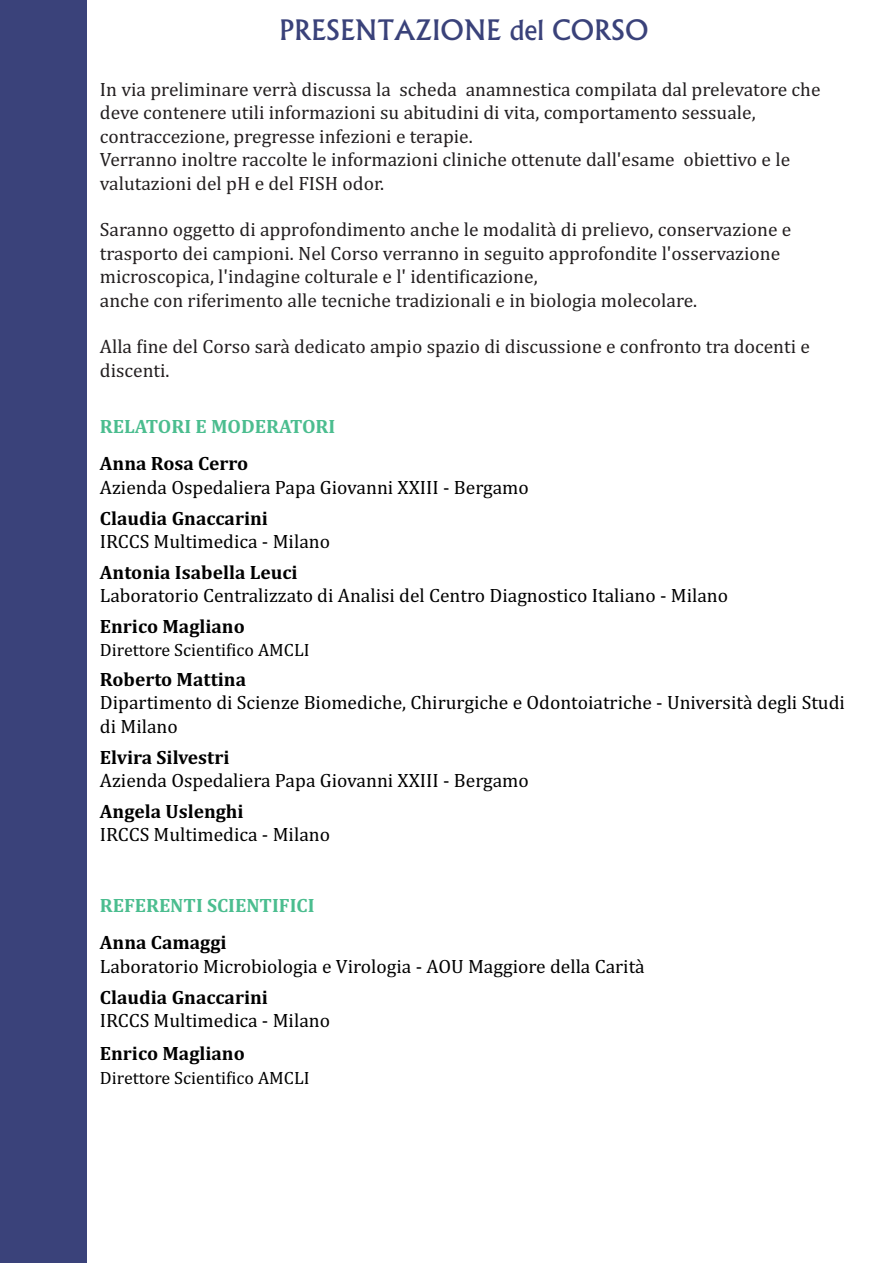
<style>
.page{position:relative;width:893px;height:1263px;background:#fff}
.page>*{position:absolute;margin:0;border:0;box-sizing:border-box;transform-origin:0 0}
.t1{font:30px "Narkisim";color:#3a427a}
.t2{font:19.5px/23.4px "Cambria";color:#231f20}
.t3{font:19.5px/23.4px "Cambria";color:#000}
.t4{font:700 19.5px "Cambria";color:#000}
.t5{font:700 19.5px "Cambria";color:#4bbd8f}
.t6{font:18px "Cambria";color:#000}
</style>
<div class="page">
<div style="left:0;top:0;width:87px;height:1263px;background:#3a427a"></div>
<h1 class="t1" style="left:280px;top:13px;width:370px">PRESENTAZIONE del CORSO</h1>
<p class="t2" style="left:100px;top:77px;width:722px">In via preliminare verrà discussa la scheda anamnestica compilata dal prelevatore che deve contenere utili informazioni su abitudini di vita, comportamento sessuale, contraccezione, pregresse infezioni e terapie.<br>Verranno inoltre raccolte le informazioni cliniche ottenute dall'esame obiettivo e le valutazioni del pH e del FISH odor.</p>
<p class="t2" style="left:100px;top:218px;width:693px">Saranno oggetto di approfondimento anche le modalità di prelievo, conservazione e trasporto dei campioni. Nel Corso verranno in seguito approfondite l'osservazione microscopica, l'indagine colturale e l' identificazione,<br>anche con riferimento alle tecniche tradizionali e in biologia molecolare.</p>
<p class="t2" style="left:100px;top:335px;width:711px">Alla fine del Corso sarà dedicato ampio spazio di discussione e confronto tra docenti e discenti.</p>
<p class="t5" style="left:100px;top:414px;width:237px">RELATORI E MODERATORI</p>
<p class="t4" style="left:100px;top:452px;width:150px">Anna Rosa Cerro</p>
<p class="t3" style="left:100px;top:475px;width:430px">Azienda Ospedaliera Papa Giovanni XXIII - Bergamo</p>
<p class="t4" style="left:100px;top:507px;width:170px">Claudia Gnaccarini</p>
<p class="t3" style="left:100px;top:530px;width:232px">IRCCS Multimedica - Milano</p>
<p class="t4" style="left:100px;top:561px;width:199px">Antonia Isabella Leuci</p>
<p class="t3" style="left:100px;top:584px;width:630px">Laboratorio Centralizzato di Analisi del Centro Diagnostico Italiano - Milano</p>
<p class="t4" style="left:100px;top:615px;width:146px">Enrico Magliano</p>
<p class="t6" style="left:100px;top:639px;width:211px">Direttore Scientifico AMCLI</p>
<p class="t4" style="left:100px;top:668px;width:148px">Roberto Mattina</p>
<p class="t3" style="left:100px;top:691px;width:746px">Dipartimento di Scienze Biomediche, Chirurgiche e Odontoiatriche - Università degli Studi di Milano</p>
<p class="t4" style="left:100px;top:745px;width:131px">Elvira Silvestri</p>
<p class="t3" style="left:100px;top:768px;width:430px">Azienda Ospedaliera Papa Giovanni XXIII - Bergamo</p>
<p class="t4" style="left:100px;top:800px;width:145px">Angela Uslenghi</p>
<p class="t3" style="left:100px;top:823px;width:232px">IRCCS Multimedica - Milano</p>
<p class="t5" style="left:100px;top:893px;width:216px">REFERENTI SCIENTIFICI</p>
<p class="t4" style="left:100px;top:931px;width:128px">Anna Camaggi</p>
<p class="t3" style="left:100px;top:954px;width:546px">Laboratorio Microbiologia e Virologia - AOU Maggiore della Carità</p>
<p class="t4" style="left:100px;top:985px;width:170px">Claudia Gnaccarini</p>
<p class="t3" style="left:100px;top:1008px;width:232px">IRCCS Multimedica - Milano</p>
<p class="t4" style="left:100px;top:1042px;width:146px">Enrico Magliano</p>
<p class="t6" style="left:100px;top:1067px;width:211px">Direttore Scientifico AMCLI</p>
</div>
